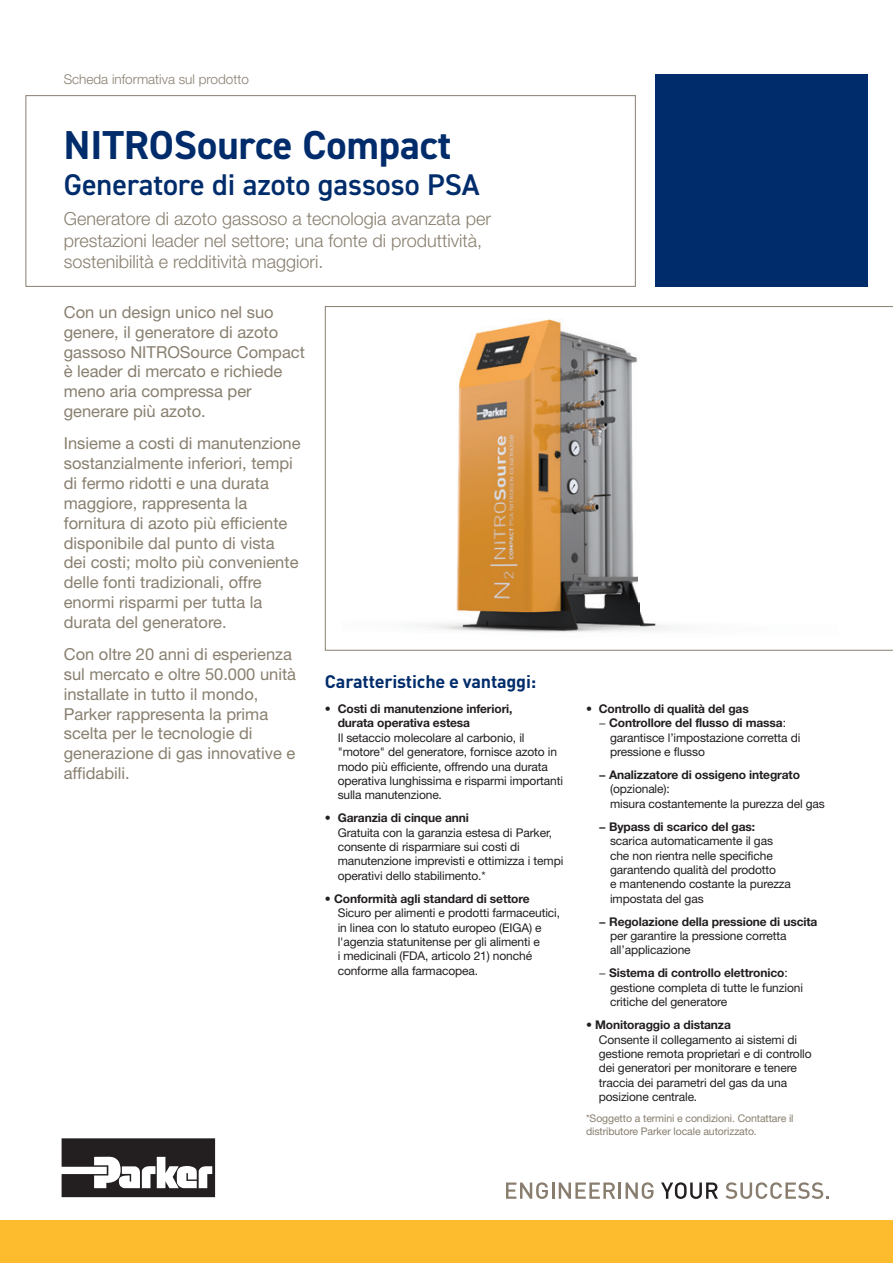
<style>
.page{position:relative;width:893px;height:1263px;background:#fff}
.page>*{position:absolute;margin:0;border:0;box-sizing:border-box;transform-origin:0 0}
.t1{font:700 40.5px "DIN2014";color:#002c6b}
.t2{font:600 30px "DIN2014";color:#002c6b}
.t3{font:300 18px/21.6px "Helvetica Neue LT Std";color:#887f6f}
.t4{font:700 18px "DIN Pro";letter-spacing:-.01em;color:#002c6b}
.t5{font:16.5px/19.8px "Helvetica Neue LT Std";color:#887f6f}
.t6{font:300 13.5px "Helvetica Neue LT Std";color:#887f6f}
.t7{font:12px/14.4px "Helvetica Neue LT Std";letter-spacing:-.01em;color:#231f20}
.t8{font:700 12px/14.4px "Helvetica Neue LT Std";letter-spacing:-.01em;color:#231f20}
.t9{font:10.5px/12.6px "Helvetica Neue LT Std";letter-spacing:-.01em;color:#887f6f}
.s1{font-weight:400}
.s2{font-weight:700}
</style>
<div class="page">
<div style="left:655px;top:74px;width:212px;height:213px;background:#002c6b"></div>
<div style="left:26px;top:95px;width:610px;height:192px;border:1px solid #887f6f"></div>
<svg style="left:506px;top:1182px;width:147px;height:17px"></svg>
<svg style="left:661px;top:1182px;width:57px;height:17px"></svg>
<svg style="left:726px;top:1182px;width:103px;height:17px"></svg>
<svg style="left:62px;top:1138px;width:153px;height:59px"></svg>
<svg style="left:325px;top:306px;width:568px;height:345px"></svg>
<div style="left:0;top:1220px;width:893px;height:43px;background:#fdbb2e"></div>
<p class="t6" style="left:64px;top:71px;width:187px">Scheda informativa sul prodotto</p>
<h1 class="t1" style="left:64px;top:118px;width:389px">NITROSource Compact</h1>
<h2 class="t2" style="left:64px;top:165px;width:418px">Generatore di azoto gassoso PSA</h2>
<h3 class="t3" style="left:64px;top:208px;width:429px">Generatore di azoto gassoso a tecnologia avanzata per prestazioni leader nel settore; una fonte di produttività, sostenibilità e redditività maggiori.</h3>
<h3 class="t5" style="left:64px;top:302px;width:243px">Con un design unico nel suo genere, il generatore di azoto gassoso NITROSource Compact è leader di mercato e richiede meno aria compressa per generare più azoto.</h3>
<p class="t5" style="left:64px;top:433px;width:238px">Insieme a costi di manutenzione sostanzialmente inferiori, tempi di fermo ridotti e una durata maggiore, rappresenta la fornitura di azoto più efficiente disponibile dal punto di vista dei costi; molto più conveniente delle fonti tradizionali, offre enormi risparmi per tutta la durata del generatore.</p>
<h3 class="t5" style="left:64px;top:644px;width:234px">Con oltre 20 anni di esperienza sul mercato e oltre 50.000 unità installate in tutto il mondo,<br>Parker rappresenta la prima scelta per le tecnologie di generazione di gas innovative e affidabili.</h3>
<h3 class="t4" style="left:325px;top:666px;width:213px">Caratteristiche e vantaggi:</h3>
<p class="t8" style="left:338px;top:701px;width:176px;text-indent:-13px">• Costi di manutenzione inferiori, durata operativa estesa</p>
<p class="t7" style="left:338px;top:730px;width:227px">Il setaccio molecolare al carbonio, il "motore" del generatore, fornisce azoto in modo più efficiente, offrendo una durata operativa lunghissima e risparmi importanti sulla manutenzione.</p>
<p class="t8" style="left:325px;top:810px;width:146px">• Garanzia di cinque anni</p>
<p class="t7" style="left:338px;top:825px;width:227px">Gratuita con la garanzia estesa di Parker, consente di risparmiare sui costi di manutenzione imprevisti e ottimizza i tempi operativi dello stabilimento.*</p>
<p class="t8" style="left:325px;top:891px;width:206px">• Conformità agli standard di settore</p>
<p class="t7" style="left:338px;top:905px;width:224px">Sicuro per alimenti e prodotti farmaceutici, in linea con lo statuto europeo (EIGA) e l'agenzia statunitense per gli alimenti e<br>i medicinali (FDA, articolo 21) nonché conforme alla farmacopea.</p>
<p class="t8" style="left:586px;top:701px;width:164px">• Controllo di qualità del gas</p>
<p class="t8" style="left:599px;top:715px;width:189px"><span class="s1">−</span> Controllore del flusso di massa<span class="s1">:</span></p>
<p class="t7" style="left:610px;top:730px;width:192px">garantisce l’impostazione corretta di</p>
<p class="t7" style="left:610px;top:744px;width:96px">pressione e flusso</p>
<p class="t8" style="left:599px;top:767px;width:203px">− Analizzatore di ossigeno integrato</p>
<p class="t7" style="left:610px;top:782px;width:216px">(opzionale):<br>misura costantemente la purezza del gas</p>
<p class="t8" style="left:599px;top:819px;width:158px">− Bypass di scarico del gas:</p>
<p class="t7" style="left:610px;top:833px;width:182px">scarica automaticamente il gas che non rientra nelle specifiche garantendo qualità del prodotto<br>e mantenendo costante la purezza impostata del gas</p>
<p class="t8" style="left:599px;top:914px;width:220px">− Regolazione della pressione di uscita</p>
<p class="t7" style="left:610px;top:928px;width:178px">per garantire la pressione corretta all’applicazione</p>
<p class="t7" style="left:610px;top:966px;width:194px;text-indent:-11px">− <span class="s2">Sistema di controllo elettronico</span>: gestione completa di tutte le funzioni critiche del generatore</p>
<p class="t8" style="left:586px;top:1017px;width:146px">• Monitoraggio a distanza</p>
<p class="t7" style="left:599px;top:1032px;width:214px">Consente il collegamento ai sistemi di gestione remota proprietari e di controllo dei generatori per monitorare e tenere traccia dei parametri del gas da una posizione centrale.</p>
<p class="t9" style="left:586px;top:1112px;width:209px">*Soggetto a termini e condizioni. Contattare il distributore Parker locale autorizzato.</p>
</div>
